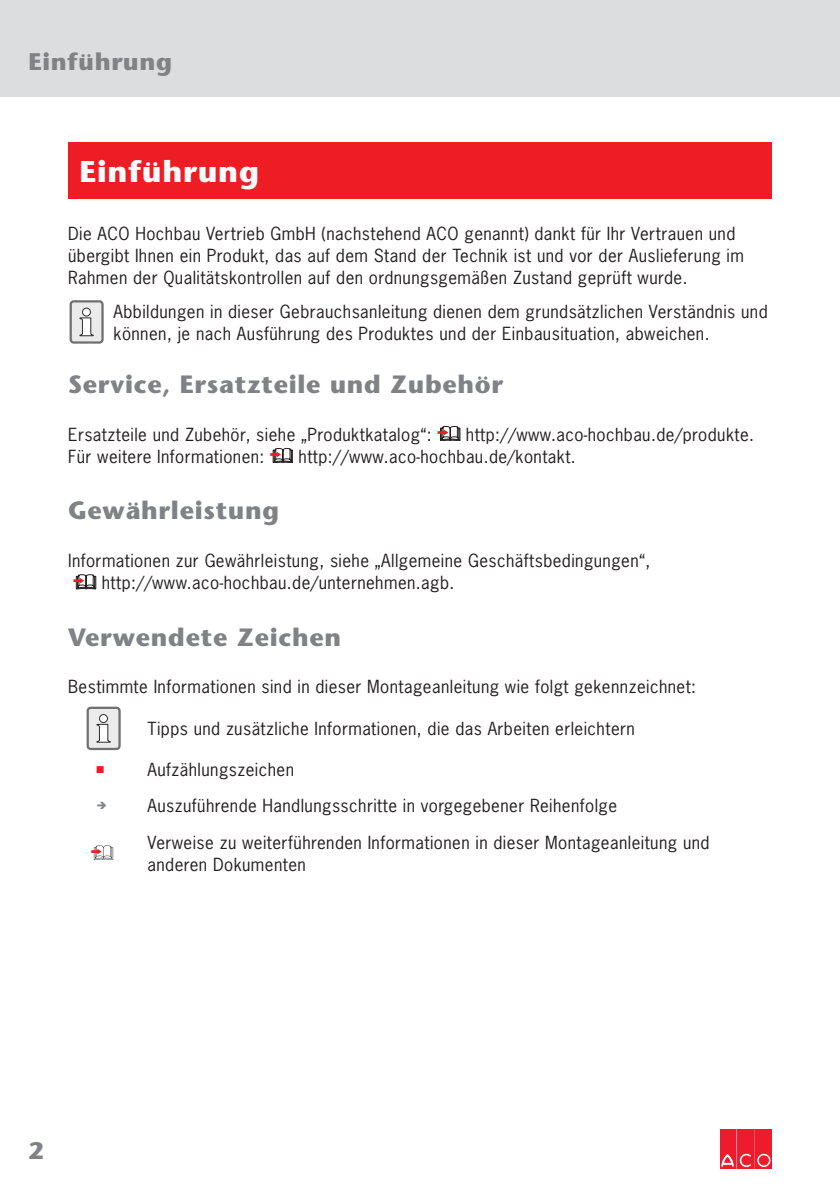
<style>
.page{position:relative;width:840px;height:1191px;background:#fff}
.page>*{position:absolute;margin:0;border:0;box-sizing:border-box;transform-origin:0 0}
.t1{font:700 30px "Stone Sans";letter-spacing:.03em;color:#fff}
.t2{font:700 25px "Stone Sans";letter-spacing:.03em;color:#808285}
.t3{font:700 24px "Stone Sans";letter-spacing:.03em;color:#808285}
.t4{font:17px/22px "News Gothic";letter-spacing:.025em;color:#231f20}
.t5{font:10px "Zapf Dingbats ITC";color:#ee1d23}
</style>
<div class="page">
<div style="left:719px;top:1129px;width:16px;height:39px;background:#ee1b2d"></div>
<div style="left:719px;top:1129px;width:16px;height:39px;border:1px solid #ee1b2d"></div>
<div style="left:736px;top:1129px;width:17px;height:39px;background:#ee1b2d;border:1px solid #ee1b2d"></div>
<svg style="left:720px;top:1153px;width:31px;height:14px"></svg>
<div style="left:755px;top:1129px;width:16px;height:39px;background:#ee1b2d"></div>
<svg style="left:756px;top:1153px;width:14px;height:14px"></svg>
<div style="left:756px;top:1153px;width:14px;height:14px;border:1px solid #ee1b2d;border-radius:50%"></div>
<div style="left:758px;top:1155px;width:10px;height:10px;background:#ee1b2d;border-radius:50%"></div>
<div style="left:758px;top:1155px;width:10px;height:10px;border:1px solid #ee1b2d;border-radius:50%"></div>
<div style="left:0;top:0;width:839px;height:96px;background:#dcdddf"></div>
<div style="left:68px;top:142px;width:703px;height:56px;background:#ee1d23"></div>
<div style="left:71px;top:301px;width:31px;height:41px;background:#ebebeb;border-radius:3px"></div>
<div style="left:69px;top:300px;width:35px;height:44px;border:2px solid #707070;border-radius:3px"></div>
<svg style="left:79px;top:317px;width:15px;height:19px"></svg>
<div style="left:82px;top:308px;width:8px;height:8px;background:#fff;border-radius:50%"></div>
<div style="left:82px;top:308px;width:9px;height:8px;border:1px solid #2e2e2e;border-radius:50%"></div>
<svg style="left:437px;top:426px;width:23px;height:15px"></svg>
<svg style="left:270px;top:448px;width:22px;height:15px"></svg>
<svg style="left:73px;top:574px;width:23px;height:15px"></svg>
<div style="left:88px;top:708px;width:31px;height:41px;background:#ebebeb;border-radius:3px"></div>
<div style="left:86px;top:706px;width:35px;height:44px;border:2px solid #707070;border-radius:3px"></div>
<svg style="left:96px;top:724px;width:15px;height:19px"></svg>
<div style="left:99px;top:714px;width:8px;height:8px;background:#fff;border-radius:50%"></div>
<div style="left:99px;top:714px;width:9px;height:9px;border:1px solid #2e2e2e;border-radius:50%"></div>
<svg style="left:91px;top:845px;width:22px;height:15px"></svg>
<h3 class="t3" style="left:28px;top:47px;width:145px">Einführung</h3>
<h1 class="t1" style="left:79px;top:153px;width:181px">Einführung</h1>
<p class="t4" style="left:68px;top:223px;width:677px">Die ACO Hochbau Vertrieb GmbH (nachstehend ACO genannt) dankt für Ihr Vertrauen und übergibt Ihnen ein Produkt, das auf dem Stand der Technik ist und vor der Auslieferung im<br>Rahmen der Qualitätskontrollen auf den ordnungsgemäßen Zustand geprüft wurde.</p>
<p class="t4" style="left:113px;top:300px;width:655px">Abbildungen in dieser Gebrauchsanleitung dienen dem grundsätzlichen Verständnis und können, je nach Ausführung des Produktes und der Einbausituation, abweichen.</p>
<h2 class="t2" style="left:68px;top:369px;width:436px">Service, Ersatzteile und Zubehör</h2>
<p class="t4" style="left:68px;top:423px;width:365px">Ersatzteile und Zubehör, siehe „Produktkatalog“:</p>
<p class="t4" style="left:465px;top:423px;width:289px">http://www.aco-hochbau.de/produkte.</p>
<p class="t4" style="left:68px;top:445px;width:198px">Für weitere Informationen:</p>
<p class="t4" style="left:298px;top:445px;width:278px">http://www.aco-hochbau.de/kontakt.</p>
<h2 class="t2" style="left:68px;top:495px;width:212px">Gewährleistung</h2>
<p class="t4" style="left:102px;top:549px;width:550px;text-indent:-34px">Informationen zur Gewährleistung, siehe „Allgemeine Geschäftsbedingungen“, http://www.aco-hochbau.de/unternehmen.agb.</p>
<h2 class="t2" style="left:68px;top:621px;width:274px">Verwendete Zeichen</h2>
<p class="t4" style="left:68px;top:675px;width:629px">Bestimmte Informationen sind in dieser Montageanleitung wie folgt gekennzeichnet:</p>
<p class="t4" style="left:147px;top:717px;width:488px">Tipps und zusätzliche Informationen, die das Arbeiten erleichtern</p>
<p class="t5" style="left:96px;top:765px;width:9px">■</p>
<p class="t4" style="left:147px;top:751px;width:563px;line-height:36.4px">Aufzählungszeichen<br>Auszuführende Handlungsschritte in vorgegebener Reihenfolge<br>Verweise zu weiterführenden Informationen in dieser Montageanleitung und</p>
<p class="t4" style="left:147px;top:853px;width:160px">anderen Dokumenten</p>
<h3 class="t3" style="left:28px;top:1135px;width:17px">2</h3>
</div>
